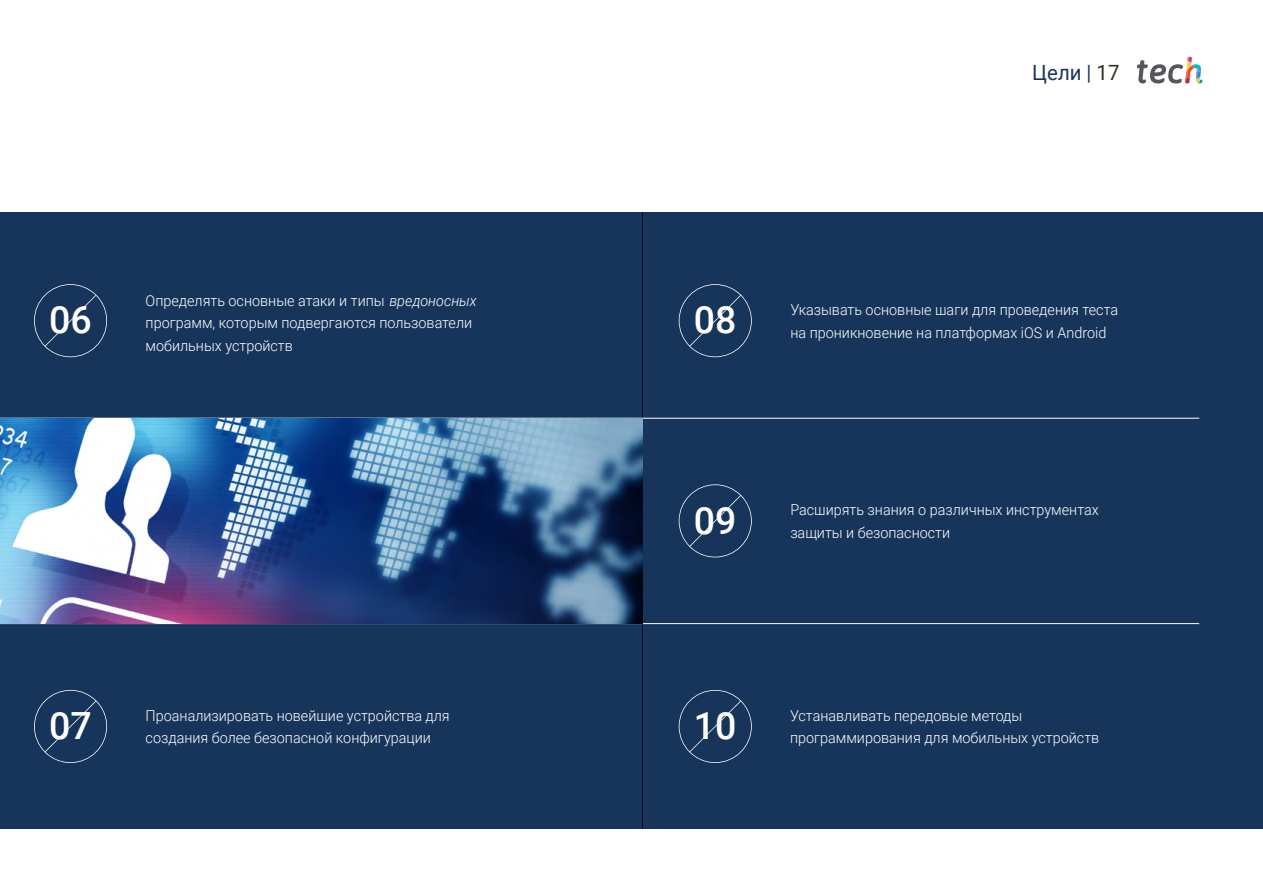
<style>
.page{position:relative;width:1263px;height:893px;background:#fff}
.page>*{position:absolute;margin:0;border:0;box-sizing:border-box;transform-origin:0 0}
.t1{font:500 37.5px "Roboto";color:#fff}
.t2{font:21px "Roboto";color:#1a355c}
.t3{font:300 15px/22.5px "Roboto";color:#fff;scale:.96 1}
.s1{font-style:italic}
.s2{color:#312e20}
</style>
<div class="page">
<svg style="left:1137px;top:57px;width:65px;height:27px"></svg>
<div style="left:0;top:213px;width:642px;height:616px;background:#17355b"></div>
<div style="left:642px;top:213px;width:621px;height:616px;background:#17355b"></div>
<svg style="left:34px;top:284px;width:73px;height:73px"></svg>
<svg style="left:34px;top:690px;width:73px;height:73px"></svg>
<svg style="left:679px;top:284px;width:73px;height:73px"></svg>
<hr style="left:0;top:418px;width:1199px;height:1px;background:#fff">
<hr style="left:0;top:623px;width:1199px;height:1px;background:#fff">
<img style="left:0;top:418px;width:642px;height:205px">
<svg style="left:679px;top:484px;width:73px;height:73px"></svg>
<svg style="left:679px;top:690px;width:73px;height:73px"></svg>
<h1 class="t1" style="left:49px;top:294px;width:44px">06</h1>
<p class="t3" style="left:146px;top:288px;width:346px">Определять основные атаки и типы <span class="s1">вредоносных </span>программ, которым подвергаются пользователи мобильных устройств</p>
<h1 class="t1" style="left:49px;top:699px;width:44px">07</h1>
<p class="t3" style="left:146px;top:704px;width:318px">Проанализировать новейшие устройства для создания более безопасной конфигурации</p>
<h2 class="t2" style="left:1032px;top:57px;width:89px">Цели | <span class="s2">17</span></h2>
<h1 class="t1" style="left:694px;top:294px;width:44px">08</h1>
<p class="t3" style="left:790px;top:298px;width:343px">Указывать основные шаги для проведения теста</p>
<p class="t3" style="left:790px;top:320px;width:331px">на проникновение на платформах iOS и Android</p>
<h1 class="t1" style="left:694px;top:494px;width:44px">09</h1>
<p class="t3" style="left:790px;top:498px;width:323px">Расширять знания о различных инструментах</p>
<p class="t3" style="left:790px;top:521px;width:168px">защиты и безопасности</p>
<h1 class="t1" style="left:694px;top:699px;width:44px">10</h1>
<p class="t3" style="left:790px;top:704px;width:244px">Устанавливать передовые методы</p>
<p class="t3" style="left:790px;top:726px;width:324px">программирования для мобильных устройств</p>
</div>
